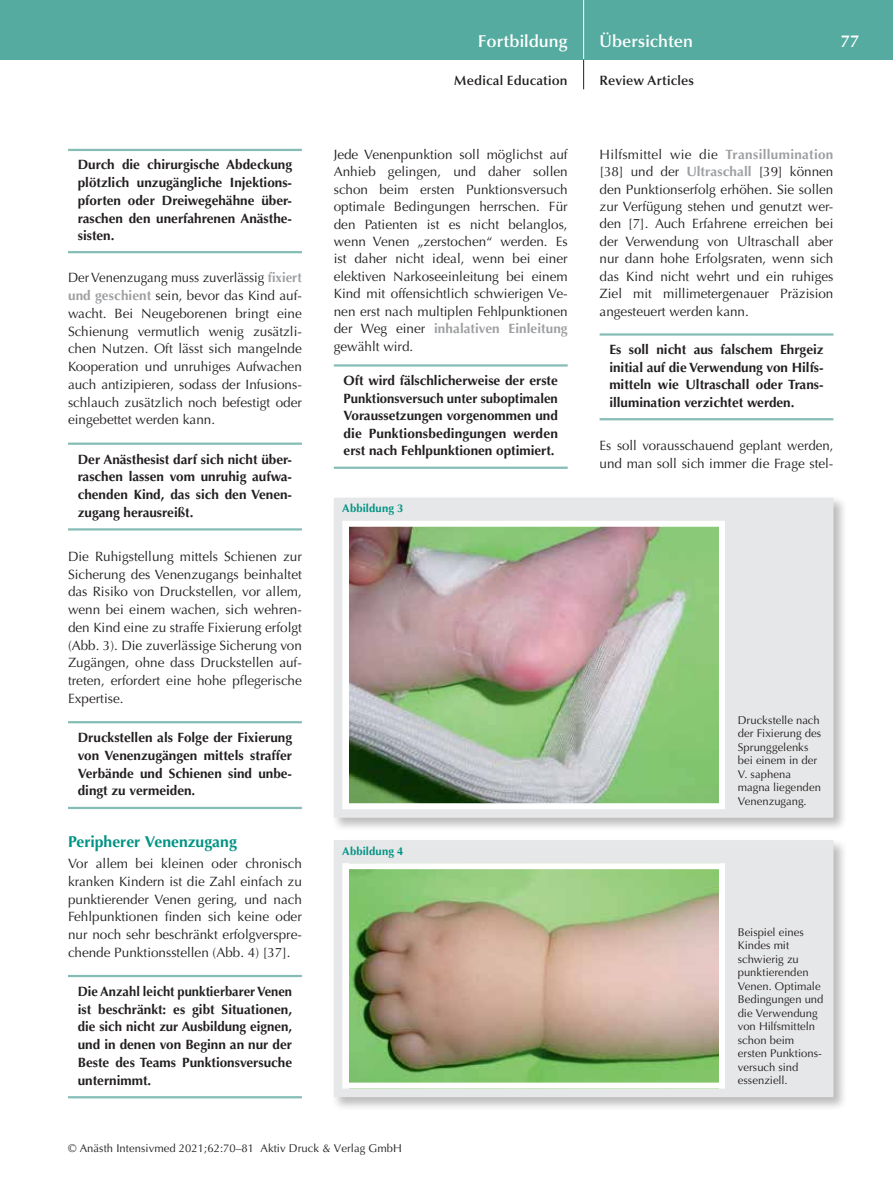
<style>
.page{position:relative;width:893px;height:1191px;background:#fff}
.page>*{position:absolute;margin:0;border:0;box-sizing:border-box;transform-origin:0 0}
.t1{font:600 17.25px "Optima";color:#fff}
.t2{font:700 15.75px "Optima";color:#009383}
.t3{font:13.5px/17.7px "Optima";color:#231f20;text-align:justify}
.t4{font:700 13.5px/17.7px "Optima";color:#231f20;text-align:justify}
.t5{font:700 13.5px/17.7px "Optima";color:#231f20;text-align:justify;scale:.96 1}
.t6{font:600 13.5px "Optima";letter-spacing:.01em;color:#231f20}
.t7{font:11.25px/13.5px "Optima";letter-spacing:.005em;color:#231f20}
.t8{font:700 11.25px "Optima";letter-spacing:.015em;color:#009383}
.s1{font-weight:700;color:#9d9fa2}
</style>
<div class="page">
<div style="left:0;top:0;width:893px;height:60px;background:#55ab9f"></div>
<hr style="left:583px;top:0;width:1px;height:60px;background:#fff">
<svg style="left:583px;top:60px;width:1px;height:29px"></svg>
<hr style="left:68px;top:149px;width:234px;height:2px;background:#85bdb6">
<hr style="left:68px;top:251px;width:234px;height:2px;background:#85bdb6">
<hr style="left:68px;top:442px;width:234px;height:3px;background:#85bdb6">
<hr style="left:68px;top:528px;width:234px;height:2px;background:#85bdb6">
<hr style="left:68px;top:721px;width:234px;height:2px;background:#85bdb6">
<hr style="left:68px;top:807px;width:234px;height:2px;background:#85bdb6">
<hr style="left:68px;top:975px;width:234px;height:2px;background:#85bdb6">
<hr style="left:68px;top:1096px;width:234px;height:2px;background:#85bdb6">
<hr style="left:334px;top:364px;width:234px;height:2px;background:#85bdb6">
<hr style="left:334px;top:466px;width:234px;height:3px;background:#85bdb6">
<hr style="left:600px;top:333px;width:233px;height:3px;background:#85bdb6">
<hr style="left:600px;top:418px;width:233px;height:2px;background:#85bdb6">
<div style="left:331px;top:495px;width:517px;height:337px;background:#231f20;opacity:.3"></div>
<div style="left:334px;top:497px;width:499px;height:320px;background:#e6e7e8"></div>
<img style="left:349px;top:528px;width:369px;height:274px">
<div style="left:342px;top:521px;width:383px;height:288px;border:6px solid #fff"></div>
<div style="left:331px;top:838px;width:517px;height:273px;background:#231f20;opacity:.3"></div>
<div style="left:334px;top:840px;width:499px;height:257px;background:#e6e7e8"></div>
<img style="left:349px;top:870px;width:369px;height:211px">
<div style="left:342px;top:863px;width:383px;height:225px;border:6px solid #fff"></div>
<p class="t4" style="left:78px;top:156px;width:216px">Durch die chirurgische Abdeckung plötzlich unzugängliche Injektions&shy;pforten oder Dreiwegehähne über&shy;raschen den unerfahrenen Anästhe&shy;sisten.</p>
<p class="t3" style="left:68px;top:269px;width:235px;text-align:left">Der Venenzugang muss zuverlässig <span class="s1">fixiert und geschient</span> sein, bevor das Kind auf-- wacht. Bei Neugeborenen bringt eine Schienung vermutlich wenig zusätzli&shy;chen Nutzen. Oft lässt sich mangelnde Kooperation und unruhiges Aufwachen auch antizipieren, sodass der Infusions&shy;schlauch zusätzlich noch befestigt oder eingebettet werden kann.</p>
<p class="t4" style="left:78px;top:450px;width:216px">Der Anästhesist darf sich nicht über&shy;raschen lassen vom unruhig aufwa&shy;chenden Kind, das sich den Venen&shy;zugang herausreißt.</p>
<p class="t3" style="left:68px;top:547px;width:235px">Die Ruhigstellung mittels Schienen zur Sicherung des Venenzugangs beinhaltet das Risiko von Druckstellen, vor allem, wenn bei einem wachen, sich wehren&shy;den Kind eine zu straffe Fixierung erfolgt (Abb. 3). Die zuverlässige Sicherung von Zugängen, ohne dass Druckstellen auf&shy;treten, erfordert eine hohe pflegerische Expertise.</p>
<p class="t4" style="left:78px;top:729px;width:216px">Druckstellen als Folge der Fixierung von Venenzugängen mittels straffer Verbände und Schienen sind unbe&shy;dingt zu vermeiden.</p>
<p class="t2" style="left:68px;top:833px;width:170px">Peripherer Venenzugang</p>
<p class="t3" style="left:68px;top:854px;width:235px">Vor allem bei kleinen oder chronisch kranken Kindern ist die Zahl einfach zu punktierender Venen gering, und nach Fehlpunktionen finden sich keine oder nur noch sehr beschränkt erfolgverspre&shy;chende Punktionsstellen (Abb. 4) [37].</p>
<p class="t5" style="left:78px;top:982px;width:225px">Die Anzahl leicht punktierbarer Venen ist beschränkt: es gibt Situationen, die sich nicht zur Ausbildung eignen, und in denen von Beginn an nur der Beste des Teams Punktionsversuche unternimmt.</p>
<p class="t1" style="left:478px;top:31px;width:91px">Fortbildung</p>
<p class="t1" style="left:600px;top:31px;width:95px">Übersichten</p>
<p class="t1" style="left:841px;top:31px;width:20px">77</p>
<p class="t6" style="left:454px;top:73px;width:115px">Medical Education</p>
<p class="t6" style="left:600px;top:73px;width:96px">Review Articles</p>
<p class="t3" style="left:334px;top:146px;width:235px">Jede Venenpunktion soll möglichst auf Anhieb gelingen, und daher sollen schon beim ersten Punktionsversuch optimale Bedingungen herrschen. Für den Patienten ist es nicht belanglos, wenn Venen „zerstochen“ werden. Es ist daher nicht ideal, wenn bei einer elektiven Narkoseeinleitung bei einem Kind mit offensichtlich schwierigen Ve&shy;nen erst nach multiplen Fehlpunktionen der Weg einer <span class="s1">inhalativen Einleitung </span>gewählt wird.</p>
<p class="t4" style="left:344px;top:372px;width:216px">Oft wird fälschlicherweise der erste Punktionsversuch unter suboptimalen Voraussetzungen vorgenommen und die Punktionsbedingungen werden erst nach Fehlpunktionen optimiert.</p>
<p class="t8" style="left:342px;top:502px;width:63px">Abbildung 3</p>
<p class="t3" style="left:600px;top:146px;width:235px">Hilfsmittel wie die <span class="s1">Transillumination </span>[38] und der <span class="s1">Ultraschall</span> [39] können den Punktionserfolg erhöhen. Sie sollen zur Verfügung stehen und genutzt wer&shy;den [7]. Auch Erfahrene erreichen bei der Verwendung von Ultraschall aber nur dann hohe Erfolgsraten, wenn sich das Kind nicht wehrt und ein ruhiges Ziel mit millimetergenauer Präzision angesteuert werden kann.</p>
<p class="t4" style="left:609px;top:341px;width:216px">Es soll nicht aus falschem Ehrgeiz initial auf die Verwendung von Hilfs&shy;mitteln wie Ultraschall oder Trans&shy;illumination verzichtet werden.</p>
<p class="t3" style="left:600px;top:437px;width:235px">Es soll vorausschauend geplant werden, und man soll sich immer die Frage stel-</p>
<p class="t8" style="left:342px;top:844px;width:63px">Abbildung 4</p>
<p class="t7" style="left:738px;top:713px;width:85px">Druckstelle nach der Fixierung des<br>Sprunggelenks bei einem in der<br>V. saphena magna liegenden<br>Venenzugang.</p>
<p class="t7" style="left:738px;top:925px;width:87px">Beispiel eines<br>Kindes mit schwierig zu punktierenden<br>Venen. Optimale<br>Bedingungen und die Verwendung von Hilfsmitteln schon beim ersten Punktions&shy;versuch sind essenziell.</p>
<p class="t7" style="left:68px;top:1142px;width:335px">© Anästh Intensivmed 2021;62:70–81 Aktiv Druck &amp; Verlag GmbH</p>
</div>
